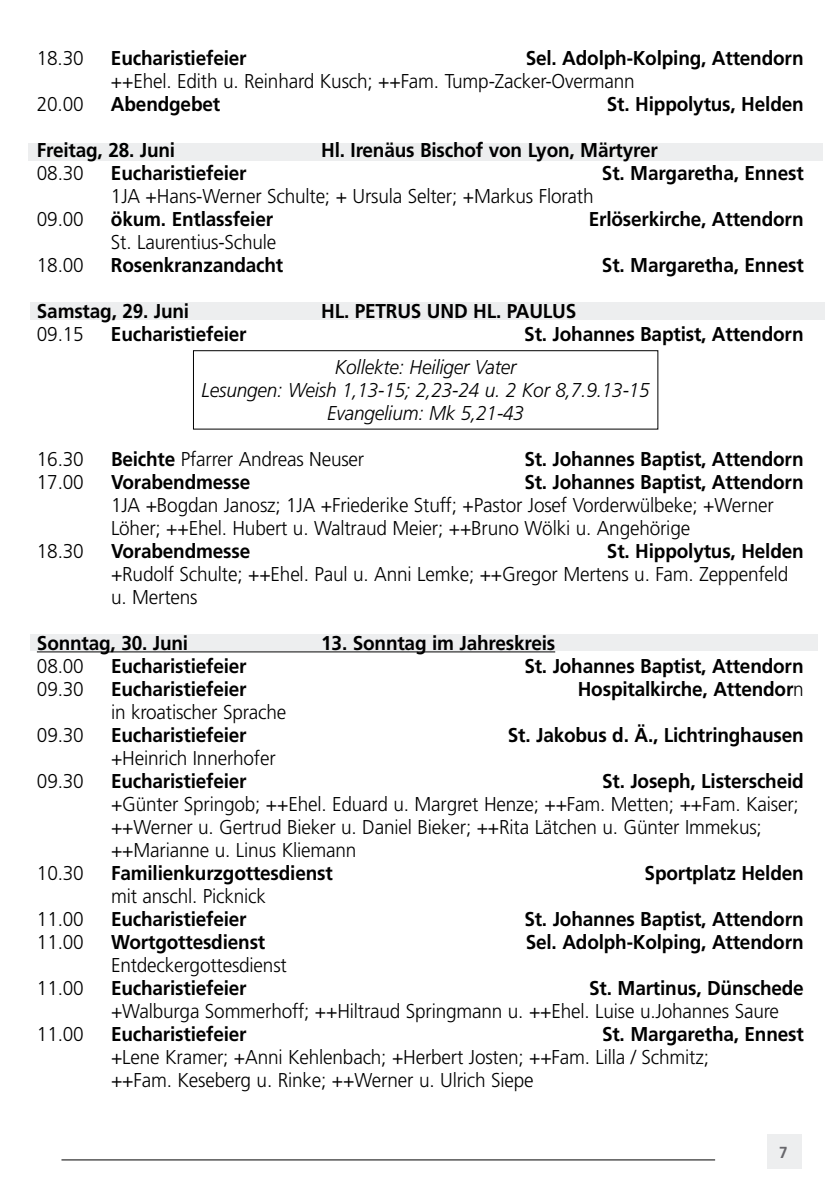
<style>
.page{position:relative;width:840px;height:1191px;background:#fff}
.page>*{position:absolute;margin:0;border:0;box-sizing:border-box;transform-origin:0 0}
.t1{font:300 20px/23px "Frutiger";letter-spacing:-.01em;color:#000;scale:.95 1}
.t2{font:700 20px "Frutiger";letter-spacing:-.01em;color:#000;scale:.95 1}
.t3{font:italic 300 20px/23px "Frutiger";letter-spacing:-.01em;color:#000;text-align:center;scale:.95 1}
.t4{font:700 16px "Frutiger";color:#68676c;scale:.95 1}
.s1{font-weight:700}
.s2{font-weight:300}
</style>
<div class="page">
<div style="left:767px;top:1134px;width:34px;height:34px;background:#edeeef"></div>
<hr style="left:61px;top:1159px;width:653px;height:1px;background:#000">
<div style="left:30px;top:303px;width:793px;height:17px;background:#edeeef"></div>
<div style="left:28px;top:143px;width:794px;height:17px;background:#edeeef"></div>
<div style="left:30px;top:634px;width:786px;height:16px;background:#edeeef"></div>
<hr style="left:37px;top:651px;width:518px;height:1px;background:#000">
<div style="left:193px;top:350px;width:465px;height:79px;border:1px solid #000"></div>
<p class="t1" style="left:37px;top:46px;width:51px">18.30</p>
<p class="t2" style="left:111px;top:46px;width:144px">Eucharistiefeier</p>
<p class="t2" style="left:525px;top:46px;width:294px">Sel. Adolph-Kolping, Attendorn</p>
<p class="t1" style="left:111px;top:69px;width:552px">++Ehel. Edith u. Reinhard Kusch; ++Fam. Tump-Zacker-Overmann</p>
<p class="t1" style="left:37px;top:92px;width:51px">20.00</p>
<p class="t2" style="left:111px;top:92px;width:116px">Abendgebet</p>
<p class="t2" style="left:606px;top:92px;width:208px">St. Hippolytus, Helden</p>
<p class="t2" style="left:37px;top:138px;width:147px">Freitag, 28. Juni</p>
<p class="t2" style="left:321px;top:138px;width:356px">Hl. Irenäus Bischof von Lyon, Märtyrer</p>
<p class="t1" style="left:37px;top:161px;width:51px">08.30</p>
<p class="t2" style="left:111px;top:161px;width:144px">Eucharistiefeier</p>
<p class="t2" style="left:601px;top:161px;width:214px">St. Margaretha, Ennest</p>
<p class="t1" style="left:111px;top:184px;width:509px">1JA +Hans-Werner Schulte; + Ursula Selter; +Markus Florath</p>
<p class="t1" style="left:37px;top:207px;width:51px">09.00</p>
<p class="t2" style="left:111px;top:207px;width:172px">ökum. Entlassfeier</p>
<p class="t2" style="left:588px;top:207px;width:227px">Erlöserkirche, Attendorn</p>
<p class="t1" style="left:111px;top:230px;width:175px">St. Laurentius-Schule</p>
<p class="t1" style="left:37px;top:253px;width:51px">18.00</p>
<p class="t2" style="left:111px;top:253px;width:183px">Rosenkranzandacht</p>
<p class="t2" style="left:601px;top:253px;width:214px">St. Margaretha, Ennest</p>
<p class="t2" style="left:37px;top:299px;width:162px">Samstag, 29. Juni</p>
<p class="t2" style="left:321px;top:299px;width:270px">HL. PETRUS UND HL. PAULUS</p>
<p class="t1" style="left:37px;top:322px;width:51px">09.15</p>
<p class="t2" style="left:111px;top:322px;width:144px">Eucharistiefeier</p>
<p class="t2" style="left:524px;top:322px;width:295px">St. Johannes Baptist, Attendorn</p>
<p class="t3" style="left:201px;top:355px;width:473px">Kollekte: Heiliger Vater<br>Lesungen: Weish 1,13-15; 2,23-24 u. 2 Kor 8,7.9.13-15<br>Evangelium: Mk 5,21-43</p>
<p class="t1" style="left:37px;top:447px;width:51px">16.30</p>
<p class="t1" style="left:111px;top:447px;width:268px"><span class="s1">Beichte</span> Pfarrer Andreas Neuser</p>
<p class="t2" style="left:524px;top:447px;width:295px">St. Johannes Baptist, Attendorn</p>
<p class="t1" style="left:37px;top:470px;width:51px">17.00</p>
<p class="t2" style="left:111px;top:470px;width:148px">Vorabendmesse</p>
<p class="t2" style="left:524px;top:470px;width:295px">St. Johannes Baptist, Attendorn</p>
<p class="t1" style="left:111px;top:493px;width:698px">1JA +Bogdan Janosz; 1JA +Friederike Stuff; +Pastor Josef Vorderwülbeke; +Werner<br>Löher; ++Ehel. Hubert u. Waltraud Meier; ++Bruno Wölki u. Angehörige</p>
<p class="t1" style="left:37px;top:539px;width:51px">18.30</p>
<p class="t2" style="left:111px;top:539px;width:148px">Vorabendmesse</p>
<p class="t2" style="left:606px;top:539px;width:208px">St. Hippolytus, Helden</p>
<p class="t1" style="left:111px;top:562px;width:714px">+Rudolf Schulte; ++Ehel. Paul u. Anni Lemke; ++Gregor Mertens u. Fam. Zeppenfeld u. Mertens</p>
<p class="t2" style="left:37px;top:631px;width:161px">Sonntag, 30. Juni</p>
<p class="t2" style="left:321px;top:631px;width:248px">13. Sonntag im Jahreskreis</p>
<p class="t1" style="left:37px;top:654px;width:51px">08.00</p>
<p class="t2" style="left:111px;top:654px;width:144px">Eucharistiefeier</p>
<p class="t2" style="left:524px;top:654px;width:295px">St. Johannes Baptist, Attendorn</p>
<p class="t1" style="left:37px;top:677px;width:51px">09.30</p>
<p class="t2" style="left:111px;top:677px;width:144px">Eucharistiefeier</p>
<p class="t2" style="left:577px;top:677px;width:239px">Hospitalkirche, Attendor<span class="s2">n</span></p>
<p class="t1" style="left:111px;top:700px;width:186px">in kroatischer Sprache</p>
<p class="t1" style="left:37px;top:723px;width:51px">09.30</p>
<p class="t2" style="left:111px;top:723px;width:144px">Eucharistiefeier</p>
<p class="t2" style="left:507px;top:723px;width:313px">St. Jakobus d. Ä., Lichtringhausen</p>
<p class="t1" style="left:111px;top:746px;width:175px">+Heinrich Innerhofer</p>
<p class="t1" style="left:37px;top:769px;width:51px">09.30</p>
<p class="t2" style="left:111px;top:769px;width:144px">Eucharistiefeier</p>
<p class="t2" style="left:601px;top:769px;width:214px">St. Joseph, Listerscheid</p>
<p class="t1" style="left:111px;top:792px;width:725px">+Günter Springob; ++Ehel. Eduard u. Margret Henze; ++Fam. Metten; ++Fam. Kaiser; ++Werner u. Gertrud Bieker u. Daniel Bieker; ++Rita Lätchen u. Günter Immekus; ++Marianne u. Linus Kliemann</p>
<p class="t1" style="left:37px;top:861px;width:51px">10.30</p>
<p class="t2" style="left:111px;top:861px;width:235px">Familienkurzgottesdienst</p>
<p class="t2" style="left:644px;top:861px;width:169px">Sportplatz Helden</p>
<p class="t1" style="left:111px;top:884px;width:164px">mit anschl. Picknick</p>
<p class="t1" style="left:37px;top:907px;width:51px">11.00</p>
<p class="t2" style="left:111px;top:907px;width:144px">Eucharistiefeier</p>
<p class="t2" style="left:524px;top:907px;width:295px">St. Johannes Baptist, Attendorn</p>
<p class="t1" style="left:37px;top:930px;width:51px">11.00</p>
<p class="t2" style="left:111px;top:930px;width:164px">Wortgottesdienst</p>
<p class="t2" style="left:525px;top:930px;width:294px">Sel. Adolph-Kolping, Attendorn</p>
<p class="t1" style="left:111px;top:953px;width:186px">Entdeckergottesdienst</p>
<p class="t1" style="left:37px;top:976px;width:51px">11.00</p>
<p class="t2" style="left:111px;top:976px;width:144px">Eucharistiefeier</p>
<p class="t2" style="left:589px;top:976px;width:227px">St. Martinus, Dünschede</p>
<p class="t1" style="left:111px;top:999px;width:704px">+Walburga Sommerhoff; ++Hiltraud Springmann u. ++Ehel. Luise u.Johannes Saure</p>
<p class="t1" style="left:37px;top:1022px;width:51px">11.00</p>
<p class="t2" style="left:111px;top:1022px;width:144px">Eucharistiefeier</p>
<p class="t2" style="left:601px;top:1022px;width:214px">St. Margaretha, Ennest</p>
<p class="t1" style="left:111px;top:1045px;width:630px">+Lene Kramer; +Anni Kehlenbach; +Herbert Josten; ++Fam. Lilla / Schmitz; ++Fam. Keseberg u. Rinke; ++Werner u. Ulrich Siepe</p>
<p class="t4" style="left:778px;top:1143px;width:10px">7</p>
</div>
